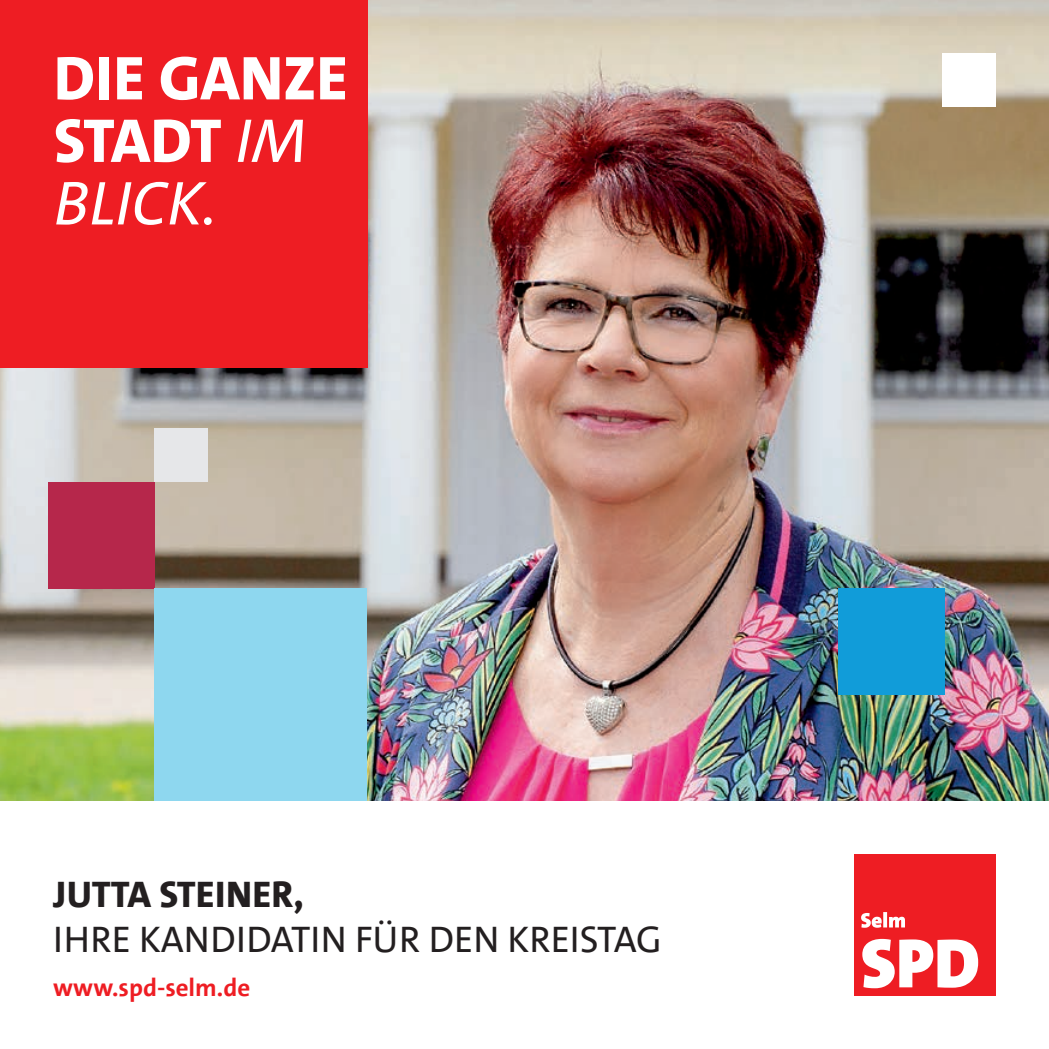
<style>
.page{position:relative;width:1049px;height:1049px;background:#fff}
.page>*{position:absolute;margin:0;border:0;box-sizing:border-box;transform-origin:0 0}
.t1{font:800 62.5px/62.5px "SPD The Sans";color:#fff}
.t2{font:37.5px "SPD The Sans";color:#231f20}
.t3{font:800 37.5px "SPD The Sans";color:#231f20}
.t4{font:700 25px "SPD The Sans";color:#ee1d23}
.s1{font-weight:400;font-style:italic}
</style>
<div class="page">
<img style="left:0;top:0;width:1049px;height:801px">
<div style="left:839px;top:588px;width:106px;height:106px;background:#119cd9"></div>
<div style="left:0;top:0;width:367px;height:368px;background:#ee1d23"></div>
<div style="left:154px;top:429px;width:53px;height:53px;background:#e6e7e9"></div>
<div style="left:48px;top:482px;width:106px;height:106px;background:#b6274b"></div>
<div style="left:154px;top:588px;width:213px;height:213px;background:#8ed7ef"></div>
<div style="left:943px;top:53px;width:53px;height:53px;background:#fff"></div>
<div style="left:854px;top:854px;width:142px;height:142px;background:#ee1d23"></div>
<svg style="left:862px;top:939px;width:116px;height:49px"></svg>
<svg style="left:861px;top:912px;width:44px;height:16px"></svg>
<h1 class="t1" style="left:54px;top:47px;width:296px">DIE GANZE<br>STADT <span class="s1">IM<br>BLICK.</span></h1>
<p class="t3" style="left:53px;top:870px;width:252px">JUTTA STEINER,</p>
<p class="t2" style="left:53px;top:915px;width:610px">IHRE KANDIDATIN FÜR DEN KREISTAG</p>
<p class="t4" style="left:53px;top:972px;width:199px">www.spd-selm.de</p>
</div>
